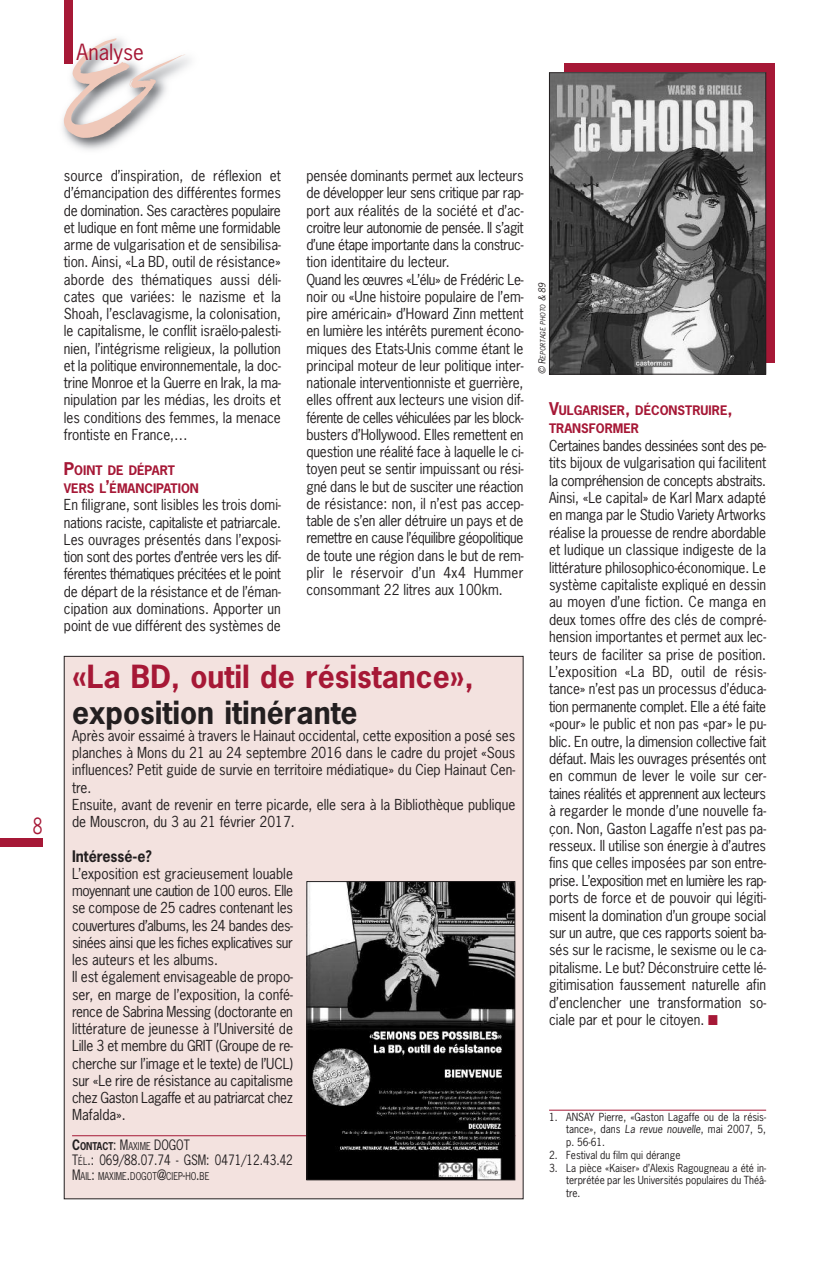
<style>
.page{position:relative;width:830px;height:1263px;background:#fff}
.page>*{position:absolute;margin:0;border:0;box-sizing:border-box;transform-origin:0 0}
.t1{font:700 30px "News Gothic";color:#a61836}
.t2{font:700 30px "News Gothic";color:#231f20}
.t3{font:21px "News Gothic";color:#a61836}
.t4{font:21px "News Gothic";color:#a61836;scale:.8 1}
.t5{font:700 15px "News Gothic";color:#231f20;scale:.95 1}
.t6{font:14.25px/17.2px "News Gothic";letter-spacing:-.005em;color:#231f20;scale:.95 1}
.t7{font:13.5px/15px "News Gothic";color:#231f20;scale:.85 1}
.t8{font:700 12.3px/18px "News Gothic";color:#a61836}
.t9{font:10.5px/12.8px "News Gothic";color:#231f20;text-align:justify;scale:.95 1}
.t10{font:10.2px "News Gothic";color:#231f20;scale:.85 1}
.t11{font:italic 6.75px "News Gothic";color:#231f20}
.s1{font-size:16.5px}
.s2{font-weight:700}
.s3{font-weight:700;font-size:10.2px}
.s4{font-size:10.2px}
.s5{font-size:13.5px}
.s6{font-size:9px}
.s7{color:#a61836}
.s8{font-style:italic}
</style>
<div class="page">
<img style="left:62px;top:32px;width:128px;height:118px">
<svg style="left:64px;top:38px;width:121px;height:100px"></svg>
<div style="left:64px;top:0;width:8px;height:64px;background:#a61836"></div>
<div style="left:0;top:838px;width:43px;height:8px;background:#a61836"></div>
<hr style="left:549px;top:1110px;width:216px;height:1px;background:#a61836">
<div style="left:64px;top:656px;width:459px;height:543px;background:#f3e2df"></div>
<hr style="left:72px;top:1135px;width:443px;height:1px;background:#a61836">
<img style="left:308px;top:883px;width:205px;height:295px">
<div style="left:306px;top:881px;width:209px;height:299px;border:1px solid #231f20"></div>
<svg style="left:564px;top:64px;width:210px;height:299px;background:#9b1935"></svg>
<img style="left:551px;top:74px;width:212px;height:299px">
<div style="left:549px;top:72px;width:216px;height:303px;border:1px solid #231f20"></div>
<h2 class="t3" style="left:77px;top:40px;width:69px">Analyse</h2>
<h2 class="t4" style="left:33px;top:814px;width:14px">8</h2>
<p class="t6" style="left:64px;top:168px;width:230px;text-align:justify">source d’inspiration, de réflexion et d’émancipation des différentes formes de domination. Ses caractères populaire et ludique en font même une formidable arme de vulgarisation et de sensibilisa&shy;tion. Ainsi, «La BD, outil de résistance» aborde des thématiques aussi déli&shy;cates que variées: le nazisme et la Shoah, l’esclavagisme, la colonisation, le capitalisme, le conflit israëlo-palesti&shy;nien, l’intégrisme religieux, la pollution et la politique environnementale, la doc&shy;trine Monroe et la Guerre en Irak, la ma&shy;nipulation par les médias, les droits et les conditions des femmes, la menace frontiste en France,…</p>
<p class="t8" style="left:64px;top:462px;width:136px"><span class="s1">P</span>OINT DE DÉPART<br>VERS L<span class="s1">’</span>ÉMANCIPATION</p>
<p class="t6" style="left:64px;top:497px;width:230px;text-align:justify">En filigrane, sont lisibles les trois domi&shy;nations raciste, capitaliste et patriarcale.<br>Les ouvrages présentés dans l’exposi&shy;tion sont des portes d’entrée vers les dif&shy;férentes thématiques précitées et le point de départ de la résistance et de l’éman&shy;cipation aux dominations. Apporter un point de vue différent des systèmes de</p>
<p class="t6" style="left:306px;top:168px;width:230px">pensée dominants permet aux lecteurs de développer leur sens critique par rap&shy;port aux réalités de la société et d’ac&shy;croitre leur autonomie de pensée. Il s’agit d’une étape importante dans la construc&shy;tion identitaire du lecteur.<br>Quand les œuvres «L’élu» de Frédéric Le&shy;noir ou «Une histoire populaire de l’em&shy;pire américain» d’Howard Zinn mettent en lumière les intérêts purement écono&shy;miques des Etats-Unis comme étant le principal moteur de leur politique inter&shy;nationale interventionniste et guerrière, elles offrent aux lecteurs une vision dif&shy;férente de celles véhiculées par les block&shy;busters d’Hollywood. Elles remettent en question une réalité face à laquelle le ci&shy;toyen peut se sentir impuissant ou rési&shy;gné dans le but de susciter une réaction de résistance: non, il n’est pas accep&shy;table de s’en aller détruire un pays et de remettre en cause l’équilibre géopolitique de toute une région dans le but de rem&shy;plir le réservoir d’un 4x4 Hummer consommant 22 litres aux 100km.</p>
<h1 class="t1" style="left:72px;top:660px;width:403px">«La BD, outil de résistance»,</h1>
<h1 class="t2" style="left:72px;top:696px;width:287px">exposition itinérante</h1>
<p class="t6" style="left:72px;top:727px;width:468px">Après avoir essaimé à travers le Hainaut occidental, cette exposition a posé ses planches à Mons du 21 au 24 septembre 2016 dans le cadre du projet «Sous influences? Petit guide de survie en territoire médiatique» du Ciep Hainaut Cen&shy;tre.<br>Ensuite, avant de revenir en terre picarde, elle sera à la Bibliothèque publique de Mouscron, du 3 au 21 février 2017.</p>
<p class="t5" style="left:72px;top:848px;width:85px">Intéressé-e?</p>
<p class="t6" style="left:72px;top:865px;width:234px">L’exposition est gracieusement louable moyennant une caution de 100 euros. Elle se compose de 25 cadres contenant les couvertures d’albums, les 24 bandes des&shy;sinées ainsi que les fiches explicatives sur les auteurs et les albums.<br>Il est également envisageable de propo&shy;ser, en marge de l’exposition, la confé&shy;rence de Sabrina Messing (doctorante en littérature de jeunesse à l’Université de Lille 3 et membre du GRIT (Groupe de re&shy;cherche sur l’image et le texte) de l’UCL) sur «Le rire de résistance au capitalisme chez Gaston Lagaffe et au patriarcat chez Mafalda».</p>
<p class="t7" style="left:72px;top:1138px;width:261px"><span class="s2">C</span><span class="s3">ONTACT</span>: M<span class="s4">AXIME</span> DOGOT<br>T<span class="s4">ÉL</span>.: 069/88.07.74 - GSM: 0471/12.43.42</p>
<p class="t10" style="left:72px;top:1171px;width:163px"><span class="s5">M</span>AIL<span class="s5">:</span> MAXIME<span class="s5">.</span>DOGOT<span class="s5">@</span>CIEP<span class="s5">-</span>HO<span class="s5">.</span>BE</p>
<p class="t11" style="left:539px;top:374px;width:93px;rotate:-90deg"><span class="s6">© R</span>EPORTAGE PHOTO <span class="s6">&amp; 89</span></p>
<p class="t8" style="left:549px;top:402px;width:185px"><span class="s1">V</span>ULGARISER<span class="s1">,</span> DÉCONSTRUIRE<span class="s1">,<br></span>TRANSFORMER</p>
<p class="t6" style="left:549px;top:437px;width:230px;text-align:justify">Certaines bandes dessinées sont des pe&shy;tits bijoux de vulgarisation qui facilitent la compréhension de concepts abstraits.<br>Ainsi, «Le capital» de Karl Marx adapté en manga par le Studio Variety Artworks réalise la prouesse de rendre abordable et ludique un classique indigeste de la littérature philosophico-économique. Le système capitaliste expliqué en dessin au moyen d’une fiction. Ce manga en deux tomes offre des clés de compré&shy;hension importantes et permet aux lec&shy;teurs de faciliter sa prise de position.<br>L’exposition «La BD, outil de résis&shy;tance» n’est pas un processus d’éduca&shy;tion permanente complet. Elle a été faite «pour» le public et non pas «par» le pu&shy;blic. En outre, la dimension collective fait défaut. Mais les ouvrages présentés ont en commun de lever le voile sur cer&shy;taines réalités et apprennent aux lecteurs à regarder le monde d’une nouvelle fa&shy;çon. Non, Gaston Lagaffe n’est pas pa&shy;resseux. Il utilise son énergie à d’autres fins que celles imposées par son entre&shy;prise. L’exposition met en lumière les rap&shy;ports de force et de pouvoir qui légiti&shy;misent la domination d’un groupe social sur un autre, que ces rapports soient ba&shy;sés sur le racisme, le sexisme ou le ca&shy;pitalisme. Le but? Déconstruire cette lé&shy;gitimisation faussement naturelle afin d’enclencher une transformation so&shy;ciale par et pour le citoyen. <span class="s7">■</span></p>
<p class="t9" style="left:566px;top:1111px;width:212px;text-indent:-17px">1. ANSAY Pierre, «Gaston Lagaffe ou de la résis&shy;tance», dans <span class="s8">La revue nouvelle</span>, mai 2007, 5, p. 56-61.</p>
<p class="t9" style="left:549px;top:1149px;width:140px">2. Festival du film qui dérange</p>
<p class="t9" style="left:566px;top:1162px;width:212px;text-indent:-17px">3. La pièce «Kaiser» d’Alexis Ragougneau a été in&shy;terprétée par les Universités populaires du Théâ&shy;tre.</p>
</div>
